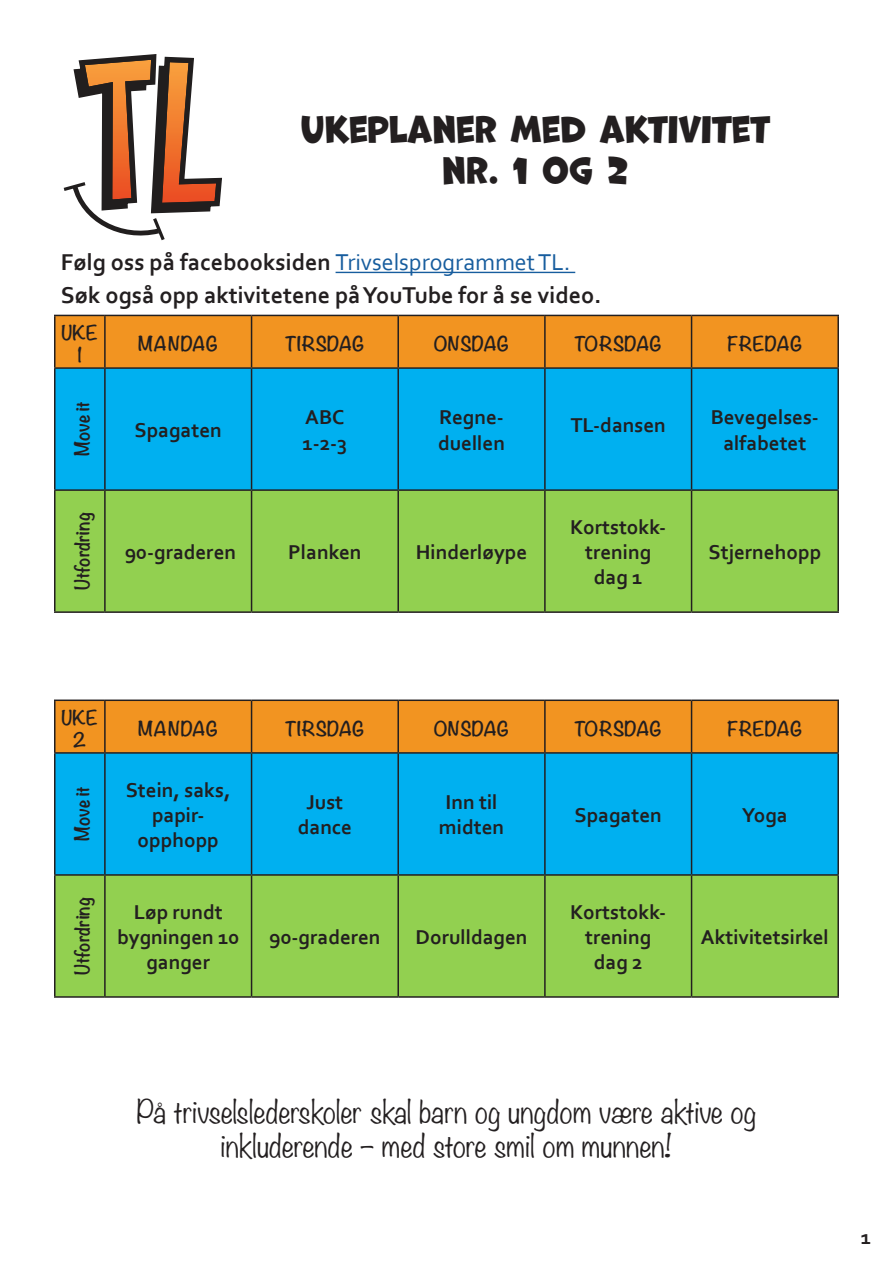
<style>
.page{position:relative;width:893px;height:1263px;background:#fff}
.page>*{position:absolute;margin:0;border:0;box-sizing:border-box;transform-origin:0 0}
.t1{font:34.5px "Marvin";color:#231f20}
.t2{font:300 28.5px "Noteworthy";color:#231f20}
.t3{font:700 24px "Corbel";color:#231f20}
.t4{font:700 21px/25.2px "Corbel";color:#231f20;text-align:center}
.t5{font:700 18px/21.6px "Noteworthy";color:#231f20;text-align:center}
.s1{font-weight:400;color:#175d9e}
</style>
<div class="page">
<div style="left:56px;top:316px;width:781px;height:51px;background:#f29421"></div>
<div style="left:56px;top:369px;width:781px;height:120px;background:#00b0f0"></div>
<div style="left:56px;top:491px;width:781px;height:120px;background:#92d050"></div>
<hr style="left:54px;top:315px;width:51px;height:1px;background:#231f20">
<hr style="left:54px;top:316px;width:2px;height:51px;background:#231f20">
<hr style="left:105px;top:315px;width:147px;height:1px;background:#231f20">
<hr style="left:104px;top:316px;width:2px;height:51px;background:#231f20">
<hr style="left:252px;top:315px;width:146px;height:1px;background:#231f20">
<hr style="left:251px;top:316px;width:1px;height:51px;background:#231f20">
<hr style="left:398px;top:315px;width:147px;height:1px;background:#231f20">
<hr style="left:397px;top:316px;width:2px;height:51px;background:#231f20">
<hr style="left:545px;top:315px;width:147px;height:1px;background:#231f20">
<hr style="left:544px;top:316px;width:2px;height:51px;background:#231f20">
<hr style="left:692px;top:315px;width:147px;height:1px;background:#231f20">
<hr style="left:691px;top:316px;width:1px;height:51px;background:#231f20">
<hr style="left:837px;top:316px;width:2px;height:51px;background:#231f20">
<hr style="left:54px;top:367px;width:51px;height:2px;background:#231f20">
<hr style="left:54px;top:369px;width:2px;height:120px;background:#231f20">
<hr style="left:105px;top:367px;width:147px;height:2px;background:#231f20">
<hr style="left:104px;top:369px;width:2px;height:120px;background:#231f20">
<hr style="left:252px;top:367px;width:146px;height:2px;background:#231f20">
<hr style="left:251px;top:369px;width:1px;height:120px;background:#231f20">
<hr style="left:398px;top:367px;width:147px;height:2px;background:#231f20">
<hr style="left:397px;top:369px;width:2px;height:120px;background:#231f20">
<hr style="left:545px;top:367px;width:147px;height:2px;background:#231f20">
<hr style="left:544px;top:369px;width:2px;height:120px;background:#231f20">
<hr style="left:692px;top:367px;width:147px;height:2px;background:#231f20">
<hr style="left:691px;top:369px;width:1px;height:120px;background:#231f20">
<hr style="left:837px;top:369px;width:2px;height:120px;background:#231f20">
<hr style="left:54px;top:489px;width:51px;height:2px;background:#231f20">
<hr style="left:54px;top:491px;width:2px;height:120px;background:#231f20">
<hr style="left:105px;top:489px;width:147px;height:2px;background:#231f20">
<hr style="left:104px;top:491px;width:2px;height:120px;background:#231f20">
<hr style="left:252px;top:489px;width:146px;height:2px;background:#231f20">
<hr style="left:251px;top:491px;width:1px;height:120px;background:#231f20">
<hr style="left:398px;top:489px;width:147px;height:2px;background:#231f20">
<hr style="left:397px;top:491px;width:2px;height:120px;background:#231f20">
<hr style="left:545px;top:489px;width:147px;height:2px;background:#231f20">
<hr style="left:544px;top:491px;width:2px;height:120px;background:#231f20">
<hr style="left:692px;top:489px;width:147px;height:2px;background:#231f20">
<hr style="left:691px;top:491px;width:1px;height:120px;background:#231f20">
<hr style="left:837px;top:491px;width:2px;height:120px;background:#231f20">
<hr style="left:54px;top:611px;width:51px;height:2px;background:#231f20">
<hr style="left:105px;top:611px;width:147px;height:2px;background:#231f20">
<hr style="left:252px;top:611px;width:146px;height:2px;background:#231f20">
<hr style="left:398px;top:611px;width:147px;height:2px;background:#231f20">
<hr style="left:545px;top:611px;width:147px;height:2px;background:#231f20">
<hr style="left:692px;top:611px;width:147px;height:2px;background:#231f20">
<svg style="left:64px;top:54px;width:158px;height:186px"></svg>
<div style="left:56px;top:701px;width:781px;height:51px;background:#f29421"></div>
<div style="left:56px;top:754px;width:781px;height:120px;background:#00b0f0"></div>
<div style="left:56px;top:876px;width:781px;height:120px;background:#92d050"></div>
<hr style="left:54px;top:699px;width:51px;height:2px;background:#231f20">
<hr style="left:54px;top:701px;width:2px;height:51px;background:#231f20">
<hr style="left:105px;top:699px;width:147px;height:2px;background:#231f20">
<hr style="left:104px;top:701px;width:2px;height:51px;background:#231f20">
<hr style="left:252px;top:699px;width:146px;height:2px;background:#231f20">
<hr style="left:251px;top:701px;width:1px;height:51px;background:#231f20">
<hr style="left:398px;top:699px;width:147px;height:2px;background:#231f20">
<hr style="left:397px;top:701px;width:2px;height:51px;background:#231f20">
<hr style="left:545px;top:699px;width:147px;height:2px;background:#231f20">
<hr style="left:544px;top:701px;width:2px;height:51px;background:#231f20">
<hr style="left:692px;top:699px;width:147px;height:2px;background:#231f20">
<hr style="left:691px;top:701px;width:1px;height:51px;background:#231f20">
<hr style="left:837px;top:701px;width:2px;height:51px;background:#231f20">
<hr style="left:54px;top:752px;width:51px;height:2px;background:#231f20">
<hr style="left:54px;top:754px;width:2px;height:120px;background:#231f20">
<hr style="left:105px;top:752px;width:147px;height:2px;background:#231f20">
<hr style="left:104px;top:754px;width:2px;height:120px;background:#231f20">
<hr style="left:252px;top:752px;width:146px;height:2px;background:#231f20">
<hr style="left:251px;top:754px;width:1px;height:120px;background:#231f20">
<hr style="left:398px;top:752px;width:147px;height:2px;background:#231f20">
<hr style="left:397px;top:754px;width:2px;height:120px;background:#231f20">
<hr style="left:545px;top:752px;width:147px;height:2px;background:#231f20">
<hr style="left:544px;top:754px;width:2px;height:120px;background:#231f20">
<hr style="left:692px;top:752px;width:147px;height:2px;background:#231f20">
<hr style="left:691px;top:754px;width:1px;height:120px;background:#231f20">
<hr style="left:837px;top:754px;width:2px;height:120px;background:#231f20">
<hr style="left:54px;top:874px;width:51px;height:2px;background:#231f20">
<hr style="left:54px;top:876px;width:2px;height:120px;background:#231f20">
<hr style="left:105px;top:874px;width:147px;height:2px;background:#231f20">
<hr style="left:104px;top:876px;width:2px;height:120px;background:#231f20">
<hr style="left:252px;top:874px;width:146px;height:2px;background:#231f20">
<hr style="left:251px;top:876px;width:1px;height:120px;background:#231f20">
<hr style="left:398px;top:874px;width:147px;height:2px;background:#231f20">
<hr style="left:397px;top:876px;width:2px;height:120px;background:#231f20">
<hr style="left:545px;top:874px;width:147px;height:2px;background:#231f20">
<hr style="left:544px;top:876px;width:2px;height:120px;background:#231f20">
<hr style="left:692px;top:874px;width:147px;height:2px;background:#231f20">
<hr style="left:691px;top:876px;width:1px;height:120px;background:#231f20">
<hr style="left:837px;top:876px;width:2px;height:120px;background:#231f20">
<hr style="left:54px;top:996px;width:51px;height:2px;background:#231f20">
<hr style="left:105px;top:996px;width:147px;height:2px;background:#231f20">
<hr style="left:252px;top:996px;width:146px;height:2px;background:#231f20">
<hr style="left:398px;top:996px;width:147px;height:2px;background:#231f20">
<hr style="left:545px;top:996px;width:147px;height:2px;background:#231f20">
<hr style="left:692px;top:996px;width:147px;height:2px;background:#231f20">
<hr style="left:336px;top:272px;width:239px;height:1px;background:#175d9e">
<p class="t1" style="left:301px;top:110px;width:471px">UKEPLANER MED AKTIVITET</p>
<p class="t1" style="left:442px;top:151px;width:188px">NR. 1 OG 2</p>
<p class="t3" style="left:61px;top:247px;width:511px">Følg oss på facebooksiden <span class="s1">Trivselsprogrammet TL.</span></p>
<p class="t3" style="left:61px;top:280px;width:542px">Søk også opp aktivitetene på YouTube for å se video.</p>
<p class="t5" style="left:61px;top:322px;width:38px">UKE</p>
<p class="t5" style="left:77px;top:344px;width:7px">1</p>
<p class="t5" style="left:71px;top:456px;width:56px;rotate:-90deg">Move it</p>
<p class="t5" style="left:71px;top:590px;width:80px;rotate:-90deg">Utfordring</p>
<p class="t5" style="left:138px;top:333px;width:82px">MANDAG</p>
<p class="t5" style="left:285px;top:333px;width:81px">TIRSDAG</p>
<p class="t5" style="left:434px;top:333px;width:77px">ONSDAG</p>
<p class="t5" style="left:574px;top:333px;width:89px">TORSDAG</p>
<p class="t5" style="left:727px;top:333px;width:77px">FREDAG</p>
<p class="t4" style="left:135px;top:417px;width:89px">Spagaten</p>
<p class="t4" style="left:305px;top:404px;width:41px">ABC</p>
<p class="t4" style="left:302px;top:429px;width:47px">1-2-3</p>
<p class="t4" style="left:439px;top:404px;width:66px">Regne-</p>
<p class="t4" style="left:438px;top:429px;width:68px">duellen</p>
<p class="t4" style="left:125px;top:539px;width:113px">90-graderen</p>
<p class="t4" style="left:288px;top:539px;width:75px">Planken</p>
<p class="t4" style="left:416px;top:539px;width:113px">Hinderløype</p>
<p class="t4" style="left:571px;top:411px;width:97px">TL-dansen</p>
<p class="t4" style="left:711px;top:404px;width:110px">Bevegelses-</p>
<p class="t4" style="left:723px;top:429px;width:84px">alfabetet</p>
<p class="t4" style="left:570px;top:514px;width:97px">Kortstokk-</p>
<p class="t4" style="left:585px;top:539px;width:68px">trening</p>
<p class="t4" style="left:594px;top:564px;width:50px">dag 1</p>
<p class="t4" style="left:709px;top:539px;width:114px">Stjernehopp</p>
<p class="t5" style="left:61px;top:707px;width:38px">UKE<br>2</p>
<p class="t5" style="left:138px;top:718px;width:82px">MANDAG</p>
<p class="t5" style="left:285px;top:718px;width:81px">TIRSDAG</p>
<p class="t5" style="left:434px;top:718px;width:77px">ONSDAG</p>
<p class="t5" style="left:574px;top:718px;width:89px">TORSDAG</p>
<p class="t5" style="left:727px;top:718px;width:77px">FREDAG</p>
<p class="t5" style="left:71px;top:841px;width:56px;rotate:-90deg">Move it</p>
<p class="t4" style="left:126px;top:776px;width:106px">Stein, saks, papir-</p>
<p class="t4" style="left:446px;top:789px;width:53px">Inn til</p>
<p class="t4" style="left:439px;top:814px;width:67px">midten</p>
<p class="t4" style="left:306px;top:789px;width:38px">Just</p>
<p class="t4" style="left:298px;top:814px;width:56px">dance</p>
<p class="t4" style="left:575px;top:802px;width:89px">Spagaten</p>
<p class="t4" style="left:742px;top:802px;width:47px">Yoga</p>
<p class="t4" style="left:138px;top:827px;width:83px">opphopp</p>
<p class="t5" style="left:71px;top:975px;width:80px;rotate:-90deg">Utfordring</p>
<p class="t4" style="left:117px;top:898px;width:124px">Løp rundt bygningen 10 ganger</p>
<p class="t4" style="left:269px;top:924px;width:113px">90-graderen</p>
<p class="t4" style="left:416px;top:924px;width:113px">Dorulldagen</p>
<p class="t4" style="left:570px;top:898px;width:97px">Kortstokk-</p>
<p class="t4" style="left:585px;top:924px;width:68px">trening dag 2</p>
<p class="t4" style="left:701px;top:924px;width:130px">Aktivitetsirkel</p>
<p class="t2" style="left:137px;top:1087px;width:621px">På trivselslederskoler skal barn og ungdom være aktive og</p>
<p class="t2" style="left:221px;top:1121px;width:453px">inkluderende – med store smil om munnen!</p>
<p class="t4" style="left:861px;top:1224px;width:12px">1</p>
</div>
